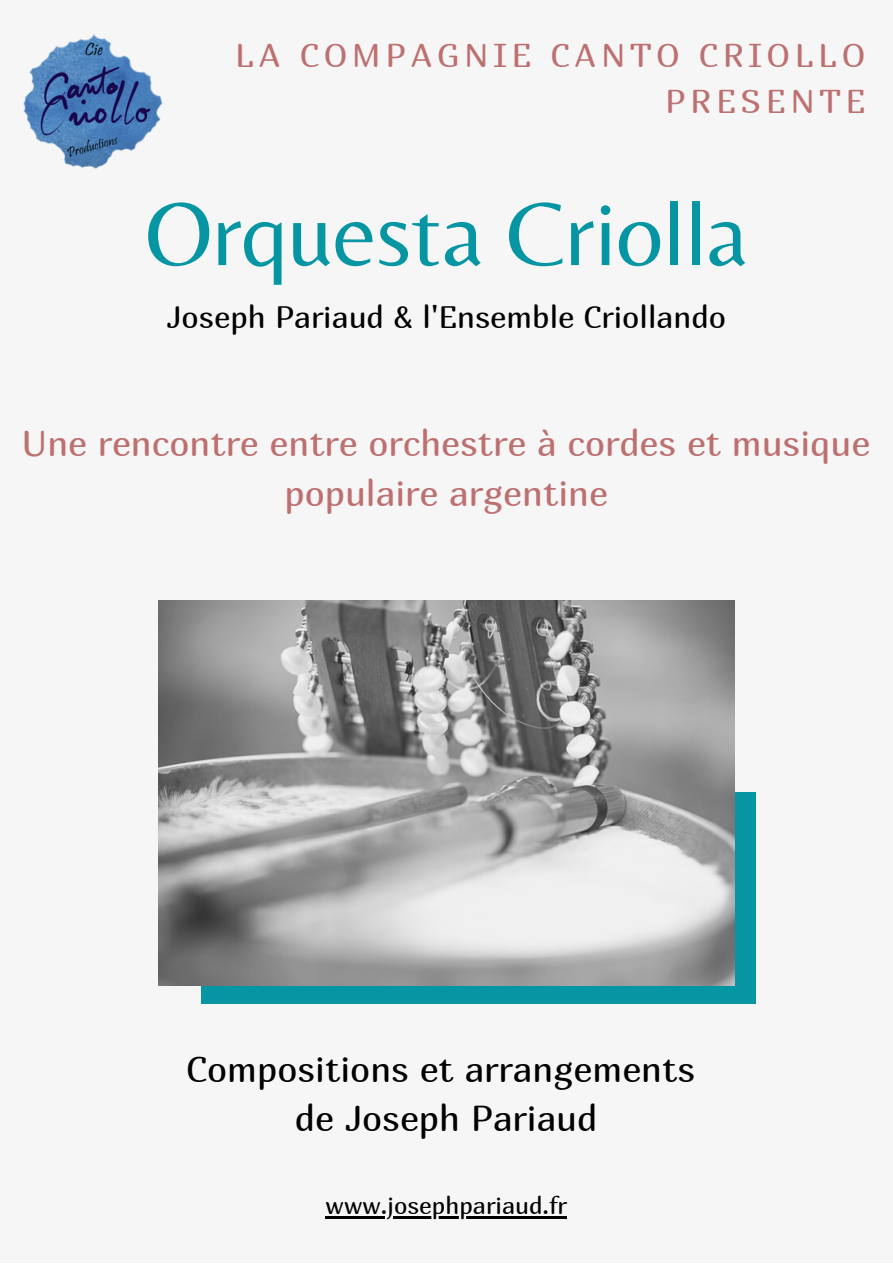
<style>
.page{position:relative;width:893px;height:1264px;background:#fff}
.page>*{position:absolute;margin:0;border:0;box-sizing:border-box;transform-origin:0 0}
.t1{font:92.85px "Belleza";color:#0696a3}
.t2{font:36px/49.5px "Marmelad";color:#bd7070;text-align:center}
.t3{font:36px/49.5px "Marmelad";color:#000;text-align:center}
.t4{font:33px/46px "Marmelad";letter-spacing:.14em;color:#bd7070;text-align:right}
.t5{font:30.9px "Marmelad";color:#000}
.t6{font:24px "Marmelad";color:#000}
</style>
<div class="page">
<div style="left:0;top:0;width:892px;height:1262px;background:#f6f6f6"></div>
<img style="left:23px;top:34px;width:140px;height:135px">
<div style="left:201px;top:792px;width:554px;height:212px;background:#0696a3"></div>
<img style="left:158px;top:600px;width:576px;height:385px">
<hr style="left:325px;top:1216px;width:242px;height:2px;background:#000">
<p class="t4" style="left:235px;top:31px;width:631px">LA COMPAGNIE CANTO CRIOLLO<br>PRESENTE</p>
<h1 class="t1" style="left:145px;top:179px;width:604px">Orquesta Criolla</h1>
<p class="t5" style="left:167px;top:298px;width:561px">Joseph Pariaud &amp; l'Ensemble Criollando</p>
<p class="t2" style="left:22px;top:418px;width:850px">Une rencontre entre orchestre à cordes et musique populaire argentine</p>
<p class="t3" style="left:186px;top:1043px;width:510px">Compositions et arrangements de Joseph Pariaud</p>
<p class="t6" style="left:325px;top:1190px;width:243px">www.josephpariaud.fr</p>
</div>
